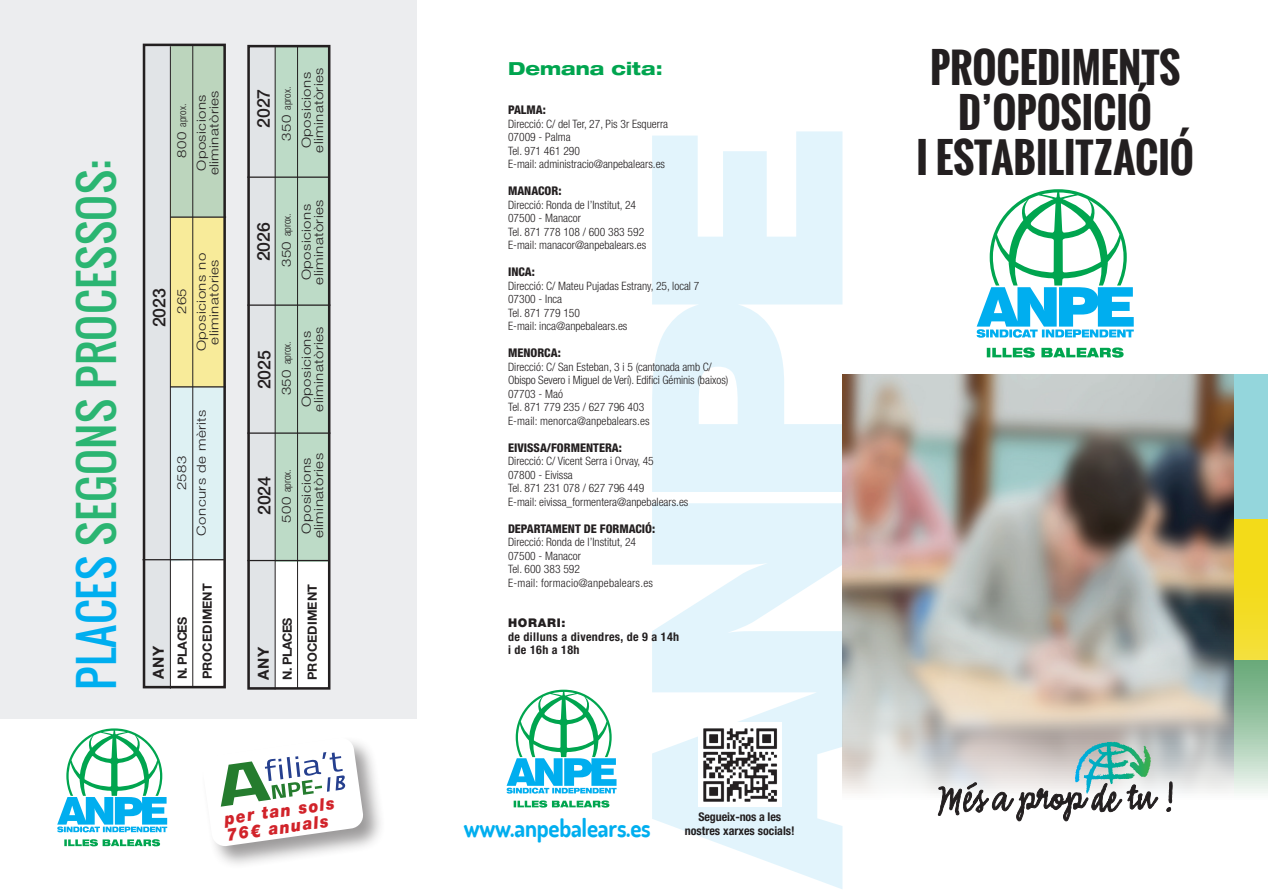
<style>
.page{position:relative;width:1268px;height:893px;background:#fff}
.page>*{position:absolute;margin:0;border:0;box-sizing:border-box;transform-origin:0 0}
.t1{font:45px "Oswald";letter-spacing:.01em;color:#2bb572}
.t2{font:700 40.5px/45px "Oswald";color:#231f20;text-align:center}
.t3{font:700 25.5px "Dosis";letter-spacing:-.01em;color:#00aeef;scale:.9 1}
.t4{font:800 expanded 18px "Helvetica Neue LT Std";color:#00a54f}
.t5{font:500 17.7px "Helvetica Neue LT Std";letter-spacing:-.01em;color:#231f20}
.t6{font:italic 900 17.25px/16.5px "Helvetica Neue LT Std";color:#d1232a;scale:.9 1}
.t7{font:700 15.15px "Helvetica Neue LT Std";color:#231f20}
.t8{font:700 12.6px/25px "Helvetica Neue LT Std";letter-spacing:.01em;color:#231f20}
.t9{font:300 12.45px/12.5px "Helvetica Neue LT Std";letter-spacing:.03em;color:#231f20;text-align:center;scale:1.2 1}
.t10{font:800 condensed 12px "Helvetica Neue LT Std";color:#231f20}
.t11{font:700 condensed 12px/13.5px "Helvetica Neue LT Std";letter-spacing:.03em;color:#231f20}
.t12{font:700 condensed 12px "Helvetica Neue LT Std";color:#231f20}
.t13{font:900 12px "Helvetica Neue LT Std";letter-spacing:.06em;color:#231f20}
.t14{font:300 condensed 11.55px/13.5px "Helvetica Neue LT Std";color:#231f20}
.t15{font:300 condensed 10.5px "Helvetica Neue LT Std";color:#231f20}
.s1{color:#00aeef}
.s2{font-stretch:normal;font-size:12.45px}
</style>
<div class="page">
<div style="left:0;top:0;width:417px;height:719px;background:#ecedef"></div>
<svg style="left:652px;top:503px;width:190px;height:386px;fill:#e2f4fc"></svg>
<svg style="left:652px;top:131px;width:190px;height:361px;fill:#e2f4fc"></svg>
<div style="left:200px;top:736px;width:186px;height:133px;background:#231f20;opacity:.45"></div>
<svg style="left:202px;top:737px;width:162px;height:110px"></svg>
<svg style="left:57px;top:728px;width:110px;height:104px"></svg>
<svg style="left:64px;top:839px;width:96px;height:7px"></svg>
<img style="left:698px;top:722px;width:83px;height:84px">
<svg style="left:506px;top:690px;width:110px;height:104px"></svg>
<svg style="left:513px;top:800px;width:96px;height:8px"></svg>
<div style="left:842px;top:374px;width:425px;height:146px;background:#94d6dc"></div>
<div style="left:842px;top:520px;width:425px;height:145px;background:linear-gradient(to bottom,#f3da10,#f4df36)"></div>
<div style="left:842px;top:660px;width:425px;height:146px;background:linear-gradient(to bottom,#5da36f,#fafcfa)"></div>
<img style="left:842px;top:374px;width:391px;height:432px">
<svg style="left:976px;top:189px;width:157px;height:149px"></svg>
<svg style="left:986px;top:347px;width:137px;height:11px"></svg>
<svg style="left:937px;top:742px;width:235px;height:79px"></svg>
<div style="left:274px;top:47px;width:56px;height:642px;background:#fff"></div>
<div style="left:275px;top:47px;width:55px;height:514px;background:#bddbc7"></div>
<div style="left:249px;top:47px;width:26px;height:643px;background:#e1e4e7"></div>
<hr style="left:275px;top:47px;width:1px;height:642px;background:#231f20">
<hr style="left:247px;top:560px;width:81px;height:1px;background:#231f20">
<hr style="left:247px;top:432px;width:83px;height:2px;background:#231f20">
<hr style="left:247px;top:304px;width:83px;height:2px;background:#231f20">
<hr style="left:247px;top:177px;width:82px;height:1px;background:#231f20">
<hr style="left:297px;top:46px;width:1px;height:642px;background:#231f20">
<div style="left:247px;top:45px;width:83px;height:645px;border:3px solid #231f20"></div>
<div style="left:171px;top:560px;width:53px;height:128px;background:#fff"></div>
<div style="left:144px;top:46px;width:26px;height:643px;background:#e1e4e7"></div>
<div style="left:171px;top:177px;width:54px;height:210px;background:#f8eb9a"></div>
<div style="left:171px;top:46px;width:53px;height:171px;background:#bcd5bd"></div>
<hr style="left:170px;top:216px;width:56px;height:2px;background:#231f20">
<div style="left:171px;top:387px;width:51px;height:174px;background:#def1f3"></div>
<hr style="left:142px;top:559px;width:82px;height:1px;background:#231f20">
<hr style="left:170px;top:386px;width:56px;height:1px;background:#231f20">
<hr style="left:192px;top:45px;width:1px;height:643px;background:#231f20">
<hr style="left:170px;top:46px;width:1px;height:643px;background:#231f20">
<div style="left:143px;top:44px;width:83px;height:644px;border:3px solid #231f20"></div>
<h1 class="t1" style="left:63px;top:690px;width:531px;rotate:-90deg"><span class="s1">PLACES</span> SEGONS PROCESSOS:</h1>
<p class="t15" style="left:176px;top:158px;width:55px;rotate:-90deg"><span class="s2">800</span> aprox.</p>
<p class="t9" style="left:195px;top:175px;width:72px;rotate:-90deg">Oposicions eliminatòries</p>
<h3 class="t5" style="left:149px;top:327px;width:40px;rotate:-90deg">2023</h3>
<p class="t9" style="left:175px;top:314px;width:23px;rotate:-90deg">265</p>
<p class="t9" style="left:195px;top:351px;width:83px;rotate:-90deg">Oposicions no eliminatòries</p>
<p class="t9" style="left:175px;top:490px;width:30px;rotate:-90deg">2583</p>
<p class="t9" style="left:195px;top:536px;width:107px;rotate:-90deg">Concurs de mèrits</p>
<h3 class="t7" style="left:149px;top:679px;width:35px;rotate:-90deg">ANY</h3>
<p class="t8" style="left:169px;top:679px;width:98px;rotate:-90deg">N. PLACES<br>PROCEDIMENT</p>
<h3 class="t5" style="left:253px;top:128px;width:40px;rotate:-90deg">2027</h3>
<p class="t15" style="left:281px;top:141px;width:55px;rotate:-90deg"><span class="s2">350</span> aprox.</p>
<p class="t9" style="left:300px;top:153px;width:72px;rotate:-90deg">Oposicions eliminatòries</p>
<h3 class="t5" style="left:253px;top:261px;width:40px;rotate:-90deg">2026</h3>
<p class="t15" style="left:281px;top:267px;width:55px;rotate:-90deg"><span class="s2">350</span> aprox.</p>
<p class="t9" style="left:300px;top:285px;width:72px;rotate:-90deg">Oposicions eliminatòries</p>
<h3 class="t5" style="left:253px;top:389px;width:40px;rotate:-90deg">2025</h3>
<p class="t15" style="left:281px;top:395px;width:55px;rotate:-90deg"><span class="s2">350</span> aprox.</p>
<p class="t9" style="left:300px;top:411px;width:72px;rotate:-90deg">Oposicions eliminatòries</p>
<h3 class="t5" style="left:253px;top:515px;width:40px;rotate:-90deg">2024</h3>
<p class="t15" style="left:281px;top:523px;width:55px;rotate:-90deg"><span class="s2">500</span> aprox.</p>
<p class="t9" style="left:300px;top:538px;width:72px;rotate:-90deg">Oposicions eliminatòries</p>
<h3 class="t7" style="left:254px;top:680px;width:35px;rotate:-90deg">ANY</h3>
<p class="t8" style="left:274px;top:680px;width:98px;rotate:-90deg">N. PLACES<br>PROCEDIMENT</p>
<h3 class="t6" style="left:223px;top:810px;width:125px;rotate:-8deg">per tan sols<br>76€ anuals</h3>
<h3 class="t4" style="left:508px;top:57px;width:156px">Demana cita:</h3>
<p class="t10" style="left:508px;top:103px;width:39px">PALMA:</p>
<p class="t14" style="left:508px;top:117px;width:161px">Direcció: C/ del Ter, 27, Pis 3r Esquerra<br>07009 - Palma<br>Tel. 971 461 290<br>E-mail: administracio@anpebalears.es</p>
<p class="t10" style="left:508px;top:184px;width:55px">MANACOR:</p>
<p class="t14" style="left:508px;top:198px;width:140px">Direcció: Ronda de l’Institut, 24<br>07500 - Manacor<br>Tel. 871 778 108 / 600 383 592<br>E-mail: manacor@anpebalears.es</p>
<p class="t10" style="left:508px;top:265px;width:28px">INCA:</p>
<p class="t14" style="left:508px;top:279px;width:193px">Direcció: C/ Mateu Pujadas Estrany, 25, local 7<br>07300 - Inca<br>Tel. 871 779 150<br>E-mail: inca@anpebalears.es</p>
<p class="t10" style="left:508px;top:346px;width:54px">MENORCA:</p>
<p class="t14" style="left:508px;top:360px;width:222px">Direcció: C/ San Esteban, 3 i 5 (cantonada amb C/ Obispo Severo i Miguel de Verí). Edifici Géminis (baixos)<br>07703 - Maó<br>Tel. 871 779 235 / 627 796 403<br>E-mail: menorca@anpebalears.es</p>
<p class="t10" style="left:508px;top:440px;width:115px">EIVISSA/FORMENTERA:</p>
<p class="t14" style="left:508px;top:454px;width:182px">Direcció: C/ Vicent Serra i Orvay, 45<br>07800 - Eivissa<br>Tel. 871 231 078 / 627 796 449<br>E-mail: eivissa_formentera@anpebalears.es</p>
<p class="t10" style="left:508px;top:521px;width:149px">DEPARTAMENT DE FORMACIÓ:</p>
<p class="t14" style="left:508px;top:535px;width:146px">Direcció: Ronda de l’Institut, 24<br>07500 - Manacor<br>Tel. 600 383 592<br>E-mail: formacio@anpebalears.es</p>
<p class="t13" style="left:508px;top:616px;width:59px">HORARI:</p>
<p class="t11" style="left:508px;top:630px;width:173px">de dilluns a divendres, de 9 a 14h i de 16h a 18h</p>
<p class="t12" style="left:698px;top:809px;width:84px">Segueix-nos a les</p>
<h3 class="t3" style="left:463px;top:811px;width:209px">www.anpebalears.es</h3>
<p class="t12" style="left:684px;top:824px;width:112px">nostres xarxes socials!</p>
<h2 class="t2" style="left:916px;top:46px;width:279px">PROCEDIMENTS<br>D’OPOSICIÓ<br>I ESTABILITZACIÓ</h2>
</div>
